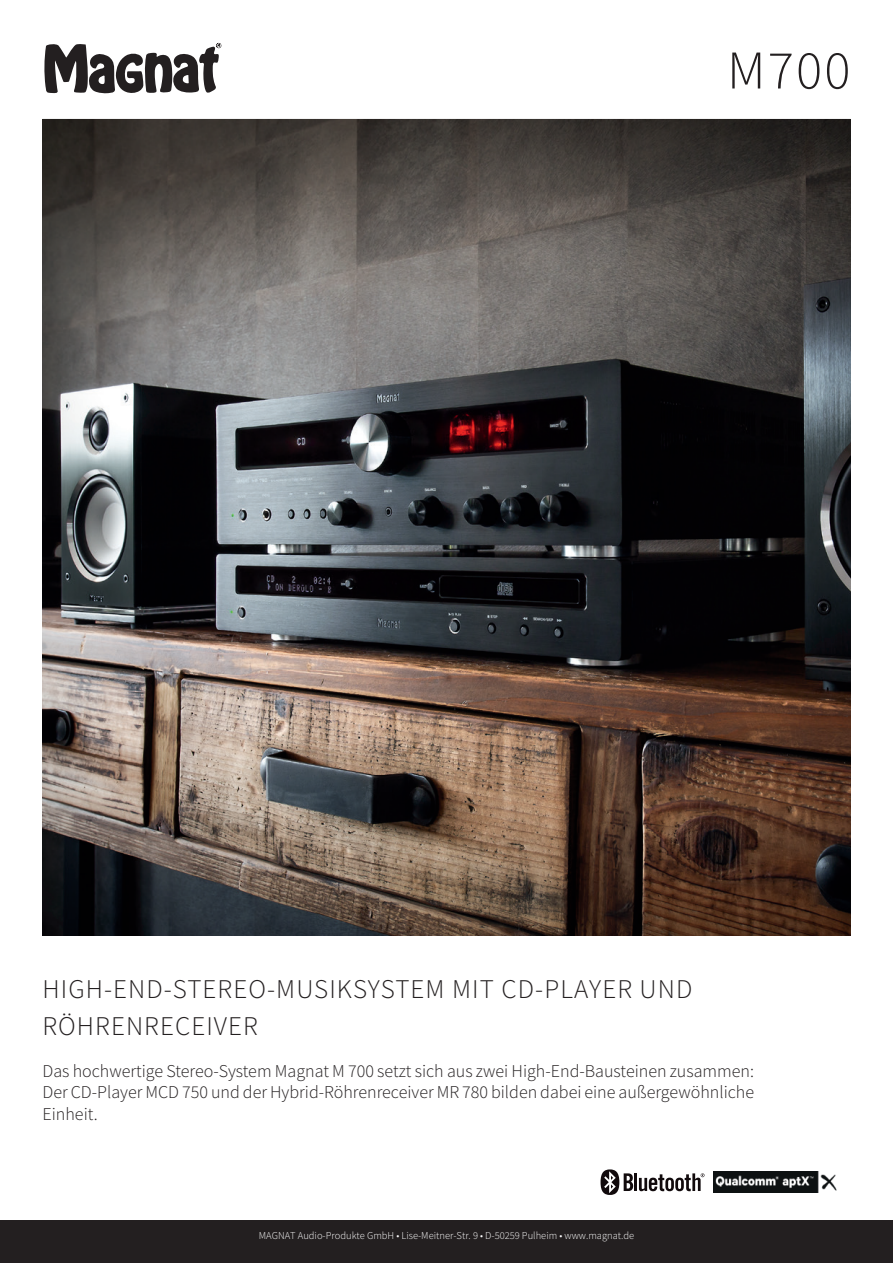
<style>
.page{position:relative;width:893px;height:1263px;background:#fff}
.page>*{position:absolute;margin:0;border:0;box-sizing:border-box;transform-origin:0 0}
.t1{font:300 54.6px "Source Sans Pro";color:#231f20}
.t2{font:300 27px/36.6px "Source Sans Pro";letter-spacing:.04em;color:#231f20}
.t3{font:300 18px/21.6px "Source Sans Pro";color:#231f20;text-align:justify}
.t4{font:300 10.5px "Source Sans Pro";color:#fff}
</style>
<div class="page">
<svg style="left:44px;top:43px;width:177px;height:51px"></svg>
<div style="left:0;top:1220px;width:893px;height:43px;background:#231f20"></div>
<img style="left:43px;top:119px;width:807px;height:816px">
<hr style="left:634px;top:1173px;width:3px;height:18px;background:#110a0c">
<svg style="left:639px;top:1173px;width:65px;height:18px"></svg>
<svg style="left:601px;top:1169px;width:32px;height:26px"></svg>
<img style="left:714px;top:1172px;width:123px;height:20px">
<h1 class="t1" style="left:727px;top:37px;width:125px">M700</h1>
<h2 class="t2" style="left:43px;top:971px;width:651px">HIGH-END-STEREO-MUSIKSYSTEM MIT CD-PLAYER UND<br>RÖHRENRECEIVER</h2>
<p class="t3" style="left:43px;top:1060px;width:713px">Das hochwertige Stereo-System Magnat M 700 setzt sich aus zwei High-End-Bausteinen zusammen:<br>Der CD-Player MCD 750 und der Hybrid-Röhrenreceiver MR 780 bilden dabei eine außergewöhnliche Einheit.</p>
<p class="t4" style="left:259px;top:1229px;width:377px">MAGNAT Audio-Produkte GmbH • Lise-Meitner-Str. 9 • D-50259 Pulheim • www.magnat.de</p>
</div>
